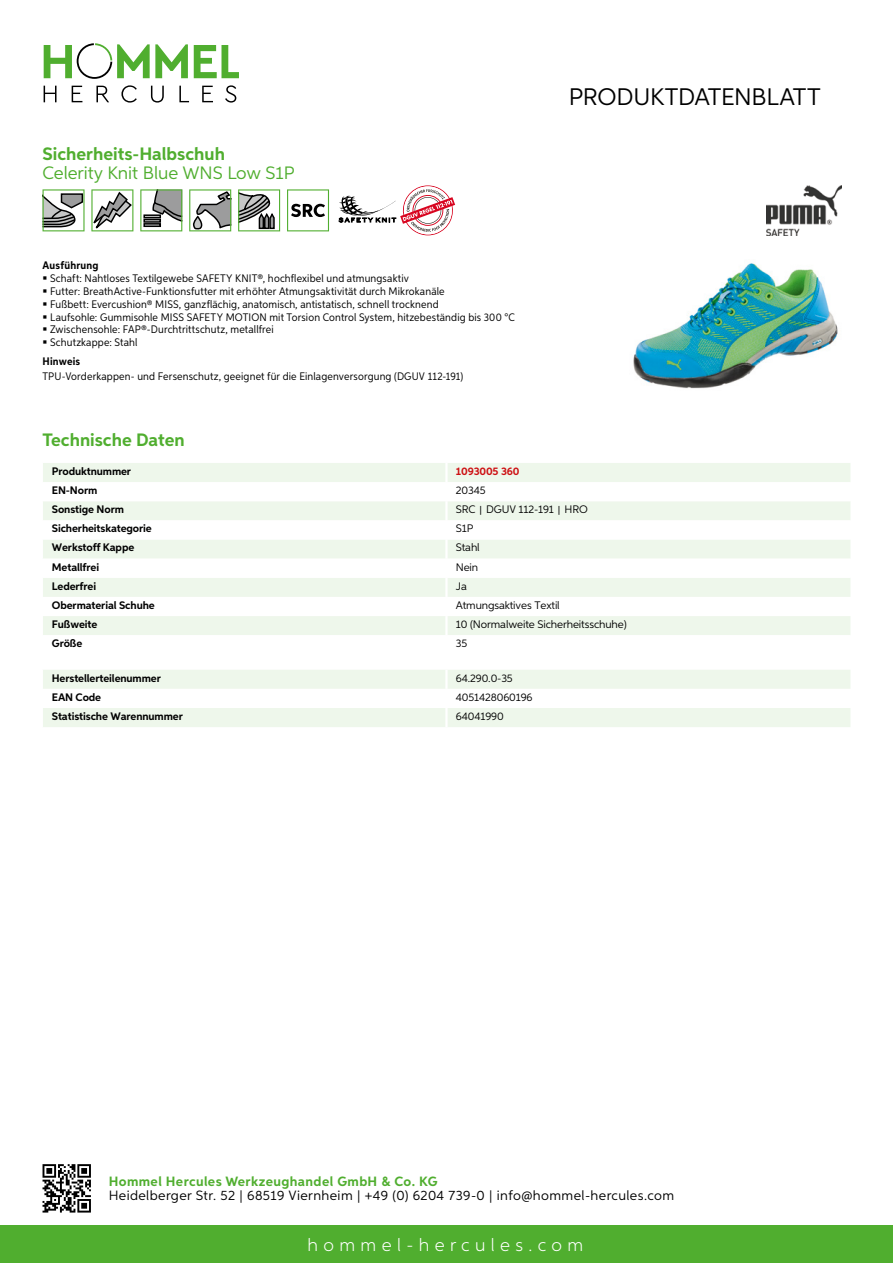
<style>
.page{position:relative;width:893px;height:1263px;background:#fff}
.page>*{position:absolute;margin:0;border:0;box-sizing:border-box;transform-origin:0 0}
.t1{font:24px "Aspira";letter-spacing:-.01em;color:#000}
.t2{font:700 18px "Aspira";color:#50ae2f}
.t3{font:18px "Aspira";color:#50ae2f}
.t4{font:300 18px "Aspira";letter-spacing:.3em;color:#fff}
.t5{font:13.5px "Aspira";letter-spacing:.03em;color:#000}
.t6{font:700 13.5px "Aspira";letter-spacing:.03em;color:#50ae2f}
.t7{font:10.95px/12.8px "Aspira Nar";letter-spacing:.015em;color:#000}
.t8{font:700 10.95px "Aspira";letter-spacing:-.01em;color:#000}
.t9{font:10.95px "Aspira";letter-spacing:-.01em;color:#000}
.t10{font:700 10.95px "Aspira Nar";letter-spacing:.02em;color:#000}
.t11{font:700 10.95px "Aspira";letter-spacing:-.01em;color:#cd1013}
.s1{font-family:"Wuerth Global";font-size:10.5px}
</style>
<div class="page">
<div style="left:0;top:1226px;width:893px;height:37px;background:#50ae2f"></div>
<svg style="left:43px;top:1164px;width:48px;height:48px"></svg>
<svg style="left:194px;top:45px;width:45px;height:33px"></svg>
<svg style="left:44px;top:43px;width:144px;height:36px"></svg>
<svg style="left:44px;top:86px;width:13px;height:16px"></svg>
<svg style="left:72px;top:86px;width:10px;height:16px"></svg>
<svg style="left:96px;top:86px;width:13px;height:16px"></svg>
<svg style="left:121px;top:85px;width:16px;height:18px"></svg>
<svg style="left:151px;top:86px;width:13px;height:17px"></svg>
<svg style="left:179px;top:86px;width:10px;height:16px"></svg>
<svg style="left:202px;top:86px;width:11px;height:16px"></svg>
<svg style="left:225px;top:85px;width:11px;height:18px"></svg>
<div style="left:43px;top:463px;width:807px;height:19px;background:#eef7eb"></div>
<svg style="left:43px;top:501px;width:807px;height:134px;fill:#eef7eb"></svg>
<hr style="left:445px;top:463px;width:3px;height:19px;background:#fff">
<hr style="left:445px;top:501px;width:3px;height:19px;background:#fff">
<hr style="left:445px;top:520px;width:3px;height:19px;background:#fff">
<hr style="left:445px;top:539px;width:3px;height:20px;background:#fff">
<hr style="left:445px;top:559px;width:3px;height:19px;background:#fff">
<hr style="left:445px;top:578px;width:3px;height:19px;background:#fff">
<hr style="left:445px;top:597px;width:3px;height:19px;background:#fff">
<hr style="left:445px;top:616px;width:3px;height:19px;background:#fff">
<svg style="left:43px;top:670px;width:807px;height:57px"></svg>
<hr style="left:445px;top:708px;width:3px;height:19px;background:#fff">
<svg style="left:43px;top:189px;width:90px;height:42px"></svg>
<svg style="left:140px;top:189px;width:42px;height:42px"></svg>
<svg style="left:189px;top:189px;width:42px;height:42px"></svg>
<svg style="left:238px;top:189px;width:42px;height:42px"></svg>
<svg style="left:287px;top:189px;width:42px;height:42px"></svg>
<svg style="left:338px;top:185px;width:117px;height:50px"></svg>
<img style="left:633px;top:263px;width:205px;height:126px">
<img style="left:766px;top:185px;width:76px;height:50px">
<h2 class="t2" style="left:43px;top:142px;width:184px">Sicherheits-Halbschuh</h2>
<h2 class="t3" style="left:43px;top:162px;width:254px">Celerity Knit Blue WNS Low S1P</h2>
<p class="t10" style="left:43px;top:259px;width:58px">Ausführung</p>
<p class="t7" style="left:50px;top:272px;width:466px">Schaft: Nahtloses Textilgewebe SAFETY KNIT®, hochflexibel und atmungsaktiv<br>Futter: BreathActive-Funktionsfutter mit erhöhter Atmungsaktivität durch Mikrokanäle<br>Fußbett: Evercushion® MISS, ganzflächig, anatomisch, antistatisch, schnell trocknend<br>Laufsohle: Gummisohle MISS SAFETY MOTION mit Torsion Control System, hitzebeständig bis 300 °C Zwischensohle: FAP®-Durchtrittschutz, metallfrei<br>Schutzkappe: Stahl</p>
<p class="t10" style="left:43px;top:355px;width:39px">Hinweis</p>
<p class="t7" style="left:43px;top:370px;width:422px">TPU-Vorderkappen- und Fersenschutz, geeignet für die Einlagenversorgung (DGUV 112-191)</p>
<h1 class="t1" style="left:569px;top:82px;width:253px">Produktdatenblatt</h1>
<h2 class="t2" style="left:43px;top:429px;width:144px">Technische Daten</h2>
<p class="t8" style="left:52px;top:464px;width:81px">Produktnummer</p>
<p class="t11" style="left:456px;top:464px;width:65px">1093005 360</p>
<p class="t8" style="left:52px;top:483px;width:47px">EN-Norm</p>
<p class="t9" style="left:456px;top:484px;width:31px">20345</p>
<p class="t8" style="left:52px;top:503px;width:74px">Sonstige Norm</p>
<p class="t9" style="left:456px;top:503px;width:125px">SRC <span class="s1">|</span> DGUV 112-191 <span class="s1">|</span> HRO</p>
<p class="t8" style="left:52px;top:522px;width:101px">Sicherheitskategorie</p>
<p class="t9" style="left:456px;top:522px;width:19px">S1P</p>
<p class="t8" style="left:52px;top:541px;width:84px">Werkstoff Kappe</p>
<p class="t9" style="left:456px;top:541px;width:25px">Stahl</p>
<p class="t8" style="left:52px;top:560px;width:49px">Metallfrei</p>
<p class="t9" style="left:456px;top:560px;width:24px">Nein</p>
<p class="t8" style="left:52px;top:579px;width:46px">Lederfrei</p>
<p class="t9" style="left:456px;top:579px;width:13px">Ja</p>
<p class="t8" style="left:52px;top:598px;width:104px">Obermaterial Schuhe</p>
<p class="t9" style="left:456px;top:598px;width:105px">Atmungsaktives Textil</p>
<p class="t8" style="left:52px;top:617px;width:47px">Fußweite</p>
<p class="t9" style="left:456px;top:617px;width:172px">10 (N ormalweite Sicherheitsschuhe)</p>
<p class="t8" style="left:52px;top:637px;width:32px">Größe</p>
<p class="t9" style="left:456px;top:637px;width:13px">35</p>
<p class="t8" style="left:52px;top:671px;width:111px">Herstellerteilenummer</p>
<p class="t9" style="left:456px;top:671px;width:58px">64.290.0-35</p>
<p class="t8" style="left:52px;top:690px;width:51px">EAN Code</p>
<p class="t9" style="left:456px;top:690px;width:78px">4051428060196</p>
<p class="t8" style="left:52px;top:709px;width:132px">Statistische Warennummer</p>
<p class="t9" style="left:456px;top:709px;width:49px">64041990</p>
<p class="t6" style="left:109px;top:1172px;width:330px">Hommel Hercules Werkzeughandel GmbH &amp; Co. KG</p>
<p class="t5" style="left:109px;top:1187px;width:567px">Heidelberger Str. 52 | 68519 Viernheim | +49 (0) 6204 739-0 | info@hommel-hercules.com</p>
<h2 class="t4" style="left:307px;top:1234px;width:277px">hommel-hercules.com</h2>
</div>
